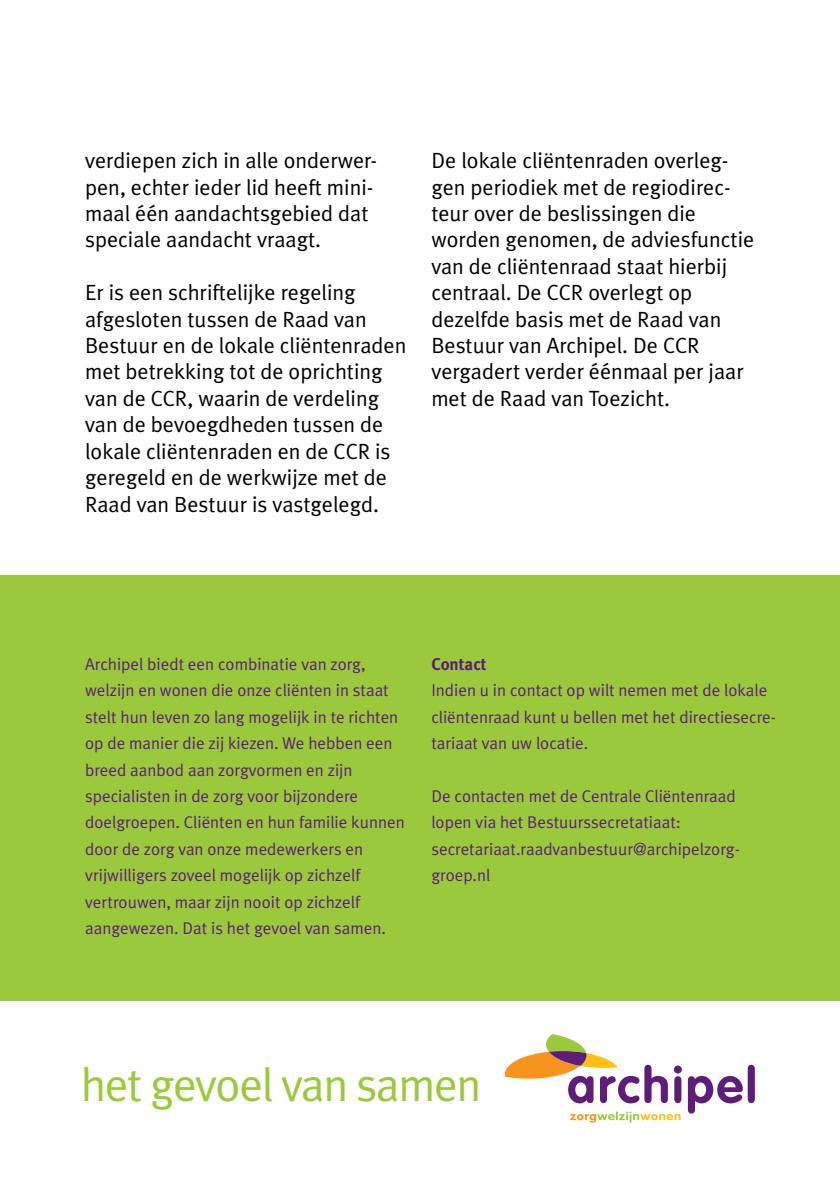
<style>
.page{position:relative;width:840px;height:1191px;background:#fff}
.page>*{position:absolute;margin:0;border:0;box-sizing:border-box;transform-origin:0 0}
.t1{font:47px "Meta Plus";letter-spacing:-.03em;color:#9aca3c}
.t2{font:22px/26.4px "Meta Plus";color:#000}
.t3{font:17px/26.4px "Meta Plus";color:#5d1d79}
.t4{font:700 17px "Meta Plus";color:#5d1d79}
</style>
<div class="page">
<div style="left:0;top:575px;width:839px;height:426px;background:#9aca3c"></div>
<svg style="left:570px;top:1111px;width:110px;height:11px"></svg>
<svg style="left:673px;top:1065px;width:8px;height:38px"></svg>
<svg style="left:687px;top:1076px;width:55px;height:37px"></svg>
<div style="left:747px;top:1064px;width:7px;height:39px;background:#5d1d79;border-radius:4px"></div>
<svg style="left:504px;top:1034px;width:163px;height:69px"></svg>
<p class="t2" style="left:85px;top:147px;width:293px">verdiepen zich in alle onderwer&shy;pen, echter ieder lid heeft mini&shy;maal één aandachtsgebied dat speciale aandacht vraagt.</p>
<p class="t2" style="left:85px;top:279px;width:322px">Er is een schriftelijke regeling afgesloten tussen de Raad van<br>Bestuur en de lokale cliëntenraden met betrekking tot de oprichting van de CCR, waarin de verdeling van de bevoegdheden tussen de lokale cliëntenraden en de CCR is geregeld en de werkwijze met de<br>Raad van Bestuur is vastgelegd.</p>
<p class="t2" style="left:431px;top:147px;width:324px">De lokale cliëntenraden overleg&shy;gen periodiek met de regiodirec&shy;teur over de beslissingen die worden genomen, de adviesfunctie van de cliëntenraad staat hierbij centraal. De CCR overlegt op dezelfde basis met de Raad van<br>Bestuur van Archipel. De CCR vergadert verder éénmaal per jaar met de Raad van Toezicht.</p>
<p class="t3" style="left:85px;top:650px;width:321px">Archipel biedt een combinatie van zorg, welzijn en wonen die onze cliënten in staat stelt hun leven zo lang mogelijk in te richten op de manier die zij kiezen. We hebben een breed aanbod aan zorgvormen en zijn specialisten in de zorg voor bijzondere doelgroepen. Cliënten en hun familie kunnen door de zorg van onze medewerkers en vrijwilligers zoveel mogelijk op zichzelf vertrouwen, maar zijn nooit op zichzelf aangewezen. Dat is het gevoel van samen.</p>
<p class="t4" style="left:431px;top:654px;width:57px">Contact</p>
<p class="t3" style="left:431px;top:677px;width:346px">Indien u in contact op wilt nemen met de lokale cliëntenraad kunt u bellen met het directiesecre&shy;tariaat van uw locatie.</p>
<p class="t3" style="left:431px;top:782px;width:310px">De contacten met de Centrale Cliëntenraad lopen via het Bestuurssecretatiaat: secretariaat.raadvanbestuur@archipelzorg&shy;groep.nl</p>
<h1 class="t1" style="left:81px;top:1058px;width:402px">het gevoel van samen</h1>
</div>
